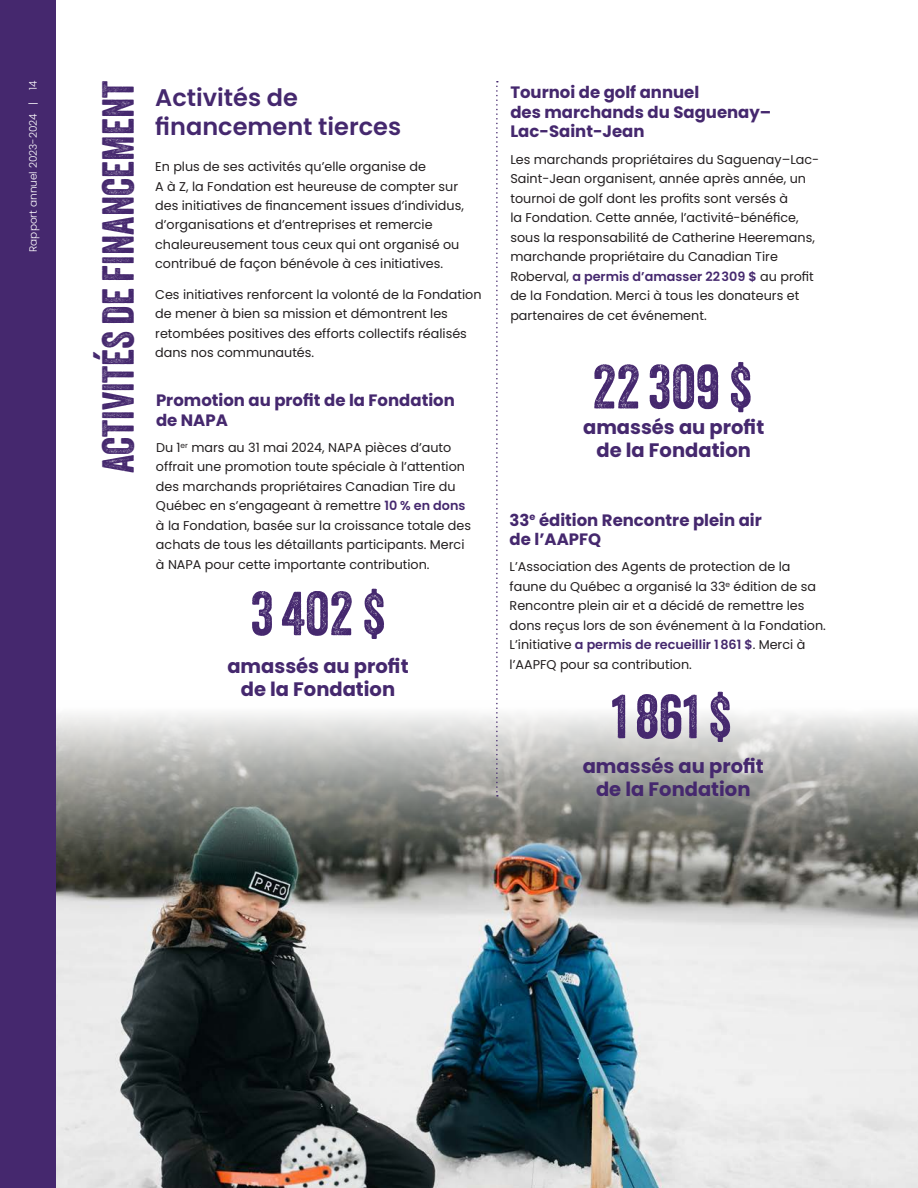
<style>
.page{position:relative;width:918px;height:1188px;background:#fff}
.page>*{position:absolute;margin:0;border:0;box-sizing:border-box;transform-origin:0 0}
.t1{font:60px "Veneer";color:#45286e}
.t2{font:43.5px "Veneer";color:#45286e}
.t3{font:600 24px/28.8px "Poppins";color:#45286e}
.t4{font:700 19.5px/22.5px "Poppins";color:#45286e;text-align:center}
.t5{font:700 16.5px/19.5px "Poppins";color:#45286e}
.t6{font:12.75px/19.5px "Poppins";color:#231f20}
.t7{font:300 10.5px "Poppins";color:#fff}
.s1{font-weight:600;color:#45286e}
</style>
<div class="page">
<img style="left:56px;top:713px;width:862px;height:475px">
<svg style="left:496px;top:81px;width:2px;height:716px"></svg>
<div style="left:0;top:0;width:56px;height:1188px;background:#45286e"></div>
<p class="t7" style="left:27px;top:252px;width:172px;rotate:-90deg">Rapport annuel 2023-2024 | 14</p>
<h2 class="t2" style="left:92px;top:473px;width:394px;rotate:-90deg">ACTIVITÉS DE FINANCEMENT</h2>
<h3 class="t3" style="left:155px;top:84px;width:247px">Activités de financement tierces</h3>
<p class="t6" style="left:155px;top:157px;width:310px">En plus de ses activités qu’elle organise de<br>A à Z, la Fondation est heureuse de compter sur des initiatives de financement issues d’individus, d’organisations et d’entreprises et remercie chaleureusement tous ceux qui ont organisé ou contribué de façon bénévole à ces initiatives.</p>
<p class="t6" style="left:155px;top:285px;width:328px">Ces initiatives renforcent la volonté de la Fondation de mener à bien sa mission et démontrent les retombées positives des efforts collectifs réalisés dans nos communautés.</p>
<p class="t5" style="left:156px;top:391px;width:300px">Promotion au profit de la Fondation de NAPA</p>
<p class="t6" style="left:156px;top:438px;width:317px">Du 1<sup>er</sup> mars au 31 mai 2024, NAPA pièces d’auto offrait une promotion toute spéciale à l’attention des marchands propriétaires Canadian Tire du Québec en s’engageant à remettre <span class="s1">10 % en dons </span>à la Fondation, basée sur la croissance totale des achats de tous les détaillants participants. Merci à NAPA pour cette importante contribution.</p>
<h1 class="t1" style="left:250px;top:577px;width:137px">3402 $</h1>
<h3 class="t4" style="left:227px;top:655px;width:183px">amassés au profit de la Fondation</h3>
<p class="t5" style="left:510px;top:83px;width:263px">Tournoi de golf annuel<br>des marchands du Saguenay–<br>Lac-Saint-Jean</p>
<p class="t6" style="left:510px;top:149px;width:310px">Les marchands propriétaires du Saguenay–Lac-Saint-Jean organisent, année après année, un tournoi de golf dont les profits sont versés à<br>la Fondation. Cette année, l’activité-bénéfice, sous la responsabilité de Catherine Heeremans, marchande propriétaire du Canadian Tire Roberval, <span class="s1">a permis d’amasser 22309 $</span> au profit de la Fondation. Merci à tous les donateurs et partenaires de cet événement.</p>
<h1 class="t1" style="left:593px;top:350px;width:161px">22309 $</h1>
<h3 class="t4" style="left:583px;top:416px;width:183px">amassés au profit de la Fondation</h3>
<p class="t5" style="left:510px;top:510px;width:254px">33<sup>e</sup> édition Rencontre plein air de l’AAPFQ</p>
<p class="t6" style="left:510px;top:557px;width:318px">L’Association des Agents de protection de la faune du Québec a organisé la 33<sup>e</sup> édition de sa Rencontre plein air et a décidé de remettre les dons reçus lors de son événement à la Fondation.<br>L’initiative <span class="s1">a permis de recueillir 1861 $</span>. Merci à l’AAPFQ pour sa contribution.</p>
<h1 class="t1" style="left:612px;top:680px;width:121px">1861 $</h1>
<h3 class="t4" style="left:583px;top:755px;width:183px">amassés au profit de la Fondation</h3>
</div>
